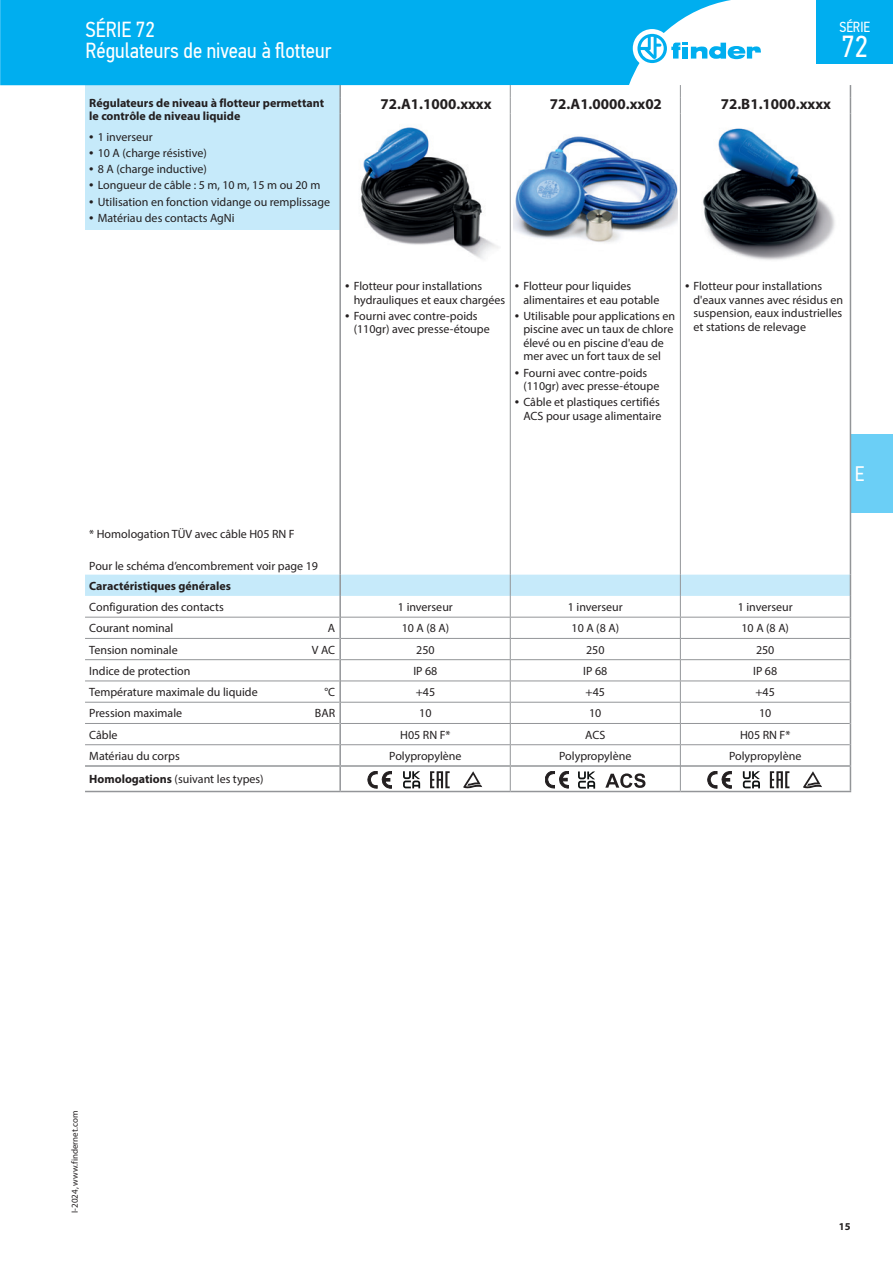
<style>
.page{position:relative;width:893px;height:1263px;background:#fff}
.page>*{position:absolute;margin:0;border:0;box-sizing:border-box;transform-origin:0 0}
.t1{font:30.3px "PF Din Text Cond Pro";color:#fff}
.t2{font:21.75px/21px "PF Din Text Cond Pro";color:#fff}
.t3{font:21px "PF Din Text Cond Pro";color:#fff}
.Corpo_Bold_10pt{font:700 15px "Myriad Pro";color:#231f20}
.t4{font:14.55px "PF Din Text Cond Pro";color:#fff}
.Corpo{font:12px/13.5px "Myriad Pro";color:#231f20}
.Corpo_Centrato{font:12px "Myriad Pro";color:#231f20}
.Corpo_Bold{font:700 12px/13.5px "Myriad Pro";color:#231f20}
.t5{font:700 10.5px "Myriad Pro";color:#231f20}
.t6{font:9px "Myriad Pro";color:#231f20}
.s1{font-size:15.75px}
.s2{font-weight:700}
</style>
<div class="page">
<div style="left:850px;top:434px;width:43px;height:78px;background:#6bcff6"></div>
<div style="left:85px;top:85px;width:255px;height:145px;background:#c6eafa"></div>
<hr style="left:85px;top:791px;width:255px;height:1px;background:#939598">
<hr style="left:340px;top:791px;width:170px;height:1px;background:#939598">
<hr style="left:510px;top:791px;width:170px;height:1px;background:#939598">
<hr style="left:680px;top:791px;width:171px;height:1px;background:#939598">
<hr style="left:339px;top:370px;width:2px;height:205px;background:#939598">
<svg style="left:510px;top:85px;width:1px;height:28px"></svg>
<hr style="left:510px;top:113px;width:1px;height:164px;background:#939598">
<hr style="left:510px;top:277px;width:1px;height:93px;background:#939598">
<hr style="left:510px;top:370px;width:1px;height:205px;background:#939598">
<svg style="left:850px;top:85px;width:1px;height:28px"></svg>
<hr style="left:850px;top:113px;width:1px;height:164px;background:#939598">
<hr style="left:850px;top:277px;width:1px;height:93px;background:#939598">
<hr style="left:850px;top:370px;width:1px;height:205px;background:#939598">
<svg style="left:339px;top:85px;width:2px;height:28px"></svg>
<hr style="left:339px;top:113px;width:2px;height:164px;background:#939598">
<hr style="left:339px;top:277px;width:2px;height:93px;background:#939598">
<svg style="left:680px;top:85px;width:1px;height:28px"></svg>
<hr style="left:680px;top:113px;width:1px;height:164px;background:#939598">
<hr style="left:680px;top:277px;width:1px;height:93px;background:#939598">
<hr style="left:680px;top:370px;width:1px;height:205px;background:#939598">
<img style="left:360px;top:127px;width:138px;height:132px">
<img style="left:513px;top:136px;width:164px;height:107px">
<img style="left:702px;top:128px;width:133px;height:132px">
<svg style="left:85px;top:575px;width:766px;height:216px"></svg>
<div style="left:0;top:0;width:731px;height:85px;background:#00aeef"></div>
<div style="left:633px;top:29px;width:38px;height:39px;background:#fff;border-radius:50%"></div>
<svg style="left:637px;top:34px;width:124px;height:29px"></svg>
<div style="left:816px;top:0;width:77px;height:64px;background:#00aeef"></div>
<h2 class="t2" style="left:85px;top:19px;width:248px">SÉRIE 72<br>Régulateurs de niveau à flotteur</h2>
<p class="Corpo_Bold" style="left:89px;top:96px;width:236px">Régulateurs de niveau à flotteur permettant le contrôle de niveau liquide</p>
<p class="Corpo" style="left:89px;top:130px;width:65px"><span class="s1">•</span> 1 inverseur</p>
<p class="Corpo" style="left:89px;top:146px;width:119px"><span class="s1">•</span> 10 A (charge résistive)</p>
<p class="Corpo" style="left:89px;top:162px;width:119px"><span class="s1">•</span> 8 A (charge inductive)</p>
<p class="Corpo" style="left:89px;top:178px;width:233px"><span class="s1">•</span> Longueur de câble : 5 m, 10 m, 15 m ou 20 m</p>
<p class="Corpo" style="left:89px;top:195px;width:242px"><span class="s1">•</span> Utilisation en fonction vidange ou remplissage</p>
<p class="Corpo" style="left:89px;top:211px;width:147px"><span class="s1">•</span> Matériau des contacts AgNi</p>
<p class="t4" style="left:839px;top:19px;width:32px">SÉRIE</p>
<h1 class="t1" style="left:841px;top:28px;width:28px">72</h1>
<p class="Corpo_Bold_10pt" style="left:381px;top:94px;width:112px">72.A1.1000.xxxx</p>
<p class="Corpo_Bold_10pt" style="left:550px;top:94px;width:114px">72.A1.0000.xx02</p>
<p class="Corpo_Bold_10pt" style="left:721px;top:94px;width:112px">72.B1.1000.xxxx</p>
<p class="Corpo" style="left:354px;top:279px;width:153px;text-indent:-9px"><span class="s1">•</span> Flotteur pour installations hydrauliques et eaux chargées</p>
<p class="Corpo" style="left:354px;top:309px;width:138px;text-indent:-9px"><span class="s1">•</span> Fourni avec contre-poids (110gr) avec presse-étoupe</p>
<p class="Corpo" style="left:523px;top:279px;width:138px;text-indent:-9px"><span class="s1">•</span> Flotteur pour liquides alimentaires et eau potable</p>
<p class="Corpo" style="left:515px;top:309px;width:162px;text-align:center"><span class="s1">•</span> Utilisable pour applications en piscine avec un taux de chlore élevé ou en piscine d'eau de mer avec un fort taux de sel</p>
<p class="Corpo" style="left:523px;top:366px;width:138px;text-indent:-9px"><span class="s1">•</span> Fourni avec contre-poids (110gr) avec presse-étoupe</p>
<p class="Corpo" style="left:515px;top:395px;width:148px;text-align:right"><span class="s1">•</span> Câble et plastiques certifiés<br>ACS pour usage alimentaire</p>
<p class="Corpo" style="left:693px;top:279px;width:151px;text-indent:-9px"><span class="s1">•</span> Flotteur pour installations d'eaux vannes avec résidus en suspension, eaux industrielles et stations de relevage</p>
<h3 class="t3" style="left:855px;top:461px;width:11px">E</h3>
<p class="Corpo" style="left:89px;top:527px;width:207px">* Homologation TÜV avec câble H05 RN F</p>
<p class="Corpo" style="left:89px;top:559px;width:230px">Pour le schéma d’encombrement voir page 19</p>
<p class="Corpo_Bold" style="left:89px;top:579px;width:143px">Caractéristiques générales</p>
<p class="Corpo" style="left:89px;top:600px;width:136px">Configuration des contacts</p>
<p class="Corpo_Centrato" style="left:398px;top:600px;width:56px">1 inverseur</p>
<p class="Corpo_Centrato" style="left:568px;top:600px;width:56px">1 inverseur</p>
<p class="Corpo_Centrato" style="left:738px;top:600px;width:56px">1 inverseur</p>
<p class="Corpo" style="left:89px;top:621px;width:86px">Courant nominal</p>
<p class="Corpo" style="left:328px;top:621px;width:9px">A</p>
<p class="Corpo_Centrato" style="left:402px;top:621px;width:49px">10 A (8 A)</p>
<p class="Corpo_Centrato" style="left:572px;top:621px;width:49px">10 A (8 A)</p>
<p class="Corpo_Centrato" style="left:741px;top:621px;width:49px">10 A (8 A)</p>
<p class="Corpo" style="left:89px;top:643px;width:90px">Tension nominale</p>
<p class="Corpo" style="left:312px;top:643px;width:25px">V AC</p>
<p class="Corpo_Centrato" style="left:416px;top:642px;width:20px">250</p>
<p class="Corpo_Centrato" style="left:586px;top:642px;width:20px">250</p>
<p class="Corpo_Centrato" style="left:756px;top:642px;width:20px">250</p>
<p class="Corpo" style="left:89px;top:664px;width:103px">Indice de protection</p>
<p class="Corpo_Centrato" style="left:413px;top:663px;width:26px">IP 68</p>
<p class="Corpo_Centrato" style="left:583px;top:663px;width:26px">IP 68</p>
<p class="Corpo_Centrato" style="left:753px;top:663px;width:26px">IP 68</p>
<p class="Corpo" style="left:89px;top:685px;width:170px">Température maximale du liquide</p>
<p class="Corpo" style="left:324px;top:685px;width:12px">°C</p>
<p class="Corpo_Centrato" style="left:416px;top:685px;width:21px">+45</p>
<p class="Corpo_Centrato" style="left:586px;top:685px;width:21px">+45</p>
<p class="Corpo_Centrato" style="left:755px;top:685px;width:21px">+45</p>
<p class="Corpo" style="left:89px;top:706px;width:94px">Pression maximale</p>
<p class="Corpo" style="left:315px;top:706px;width:22px">BAR</p>
<p class="Corpo_Centrato" style="left:419px;top:706px;width:14px">10</p>
<p class="Corpo_Centrato" style="left:589px;top:706px;width:14px">10</p>
<p class="Corpo_Centrato" style="left:759px;top:706px;width:14px">10</p>
<p class="Corpo" style="left:89px;top:728px;width:30px">Câble</p>
<p class="Corpo_Centrato" style="left:400px;top:727px;width:52px">H05 RN F*</p>
<p class="Corpo_Centrato" style="left:585px;top:727px;width:22px">ACS</p>
<p class="Corpo_Centrato" style="left:740px;top:727px;width:52px">H05 RN F*</p>
<p class="Corpo" style="left:89px;top:749px;width:92px">Matériau du corps</p>
<p class="Corpo_Centrato" style="left:389px;top:748px;width:74px">Polypropylène</p>
<p class="Corpo_Centrato" style="left:559px;top:748px;width:74px">Polypropylène</p>
<p class="Corpo_Centrato" style="left:729px;top:748px;width:74px">Polypropylène</p>
<p class="Corpo" style="left:89px;top:772px;width:176px"><span class="s2">Homologations</span> (suivant les types)</p>
<p class="t6" style="left:69px;top:1213px;width:103px;rotate:-90deg">I-2024, www.findernet.com</p>
<p class="t5" style="left:839px;top:1219px;width:13px">15</p>
</div>
